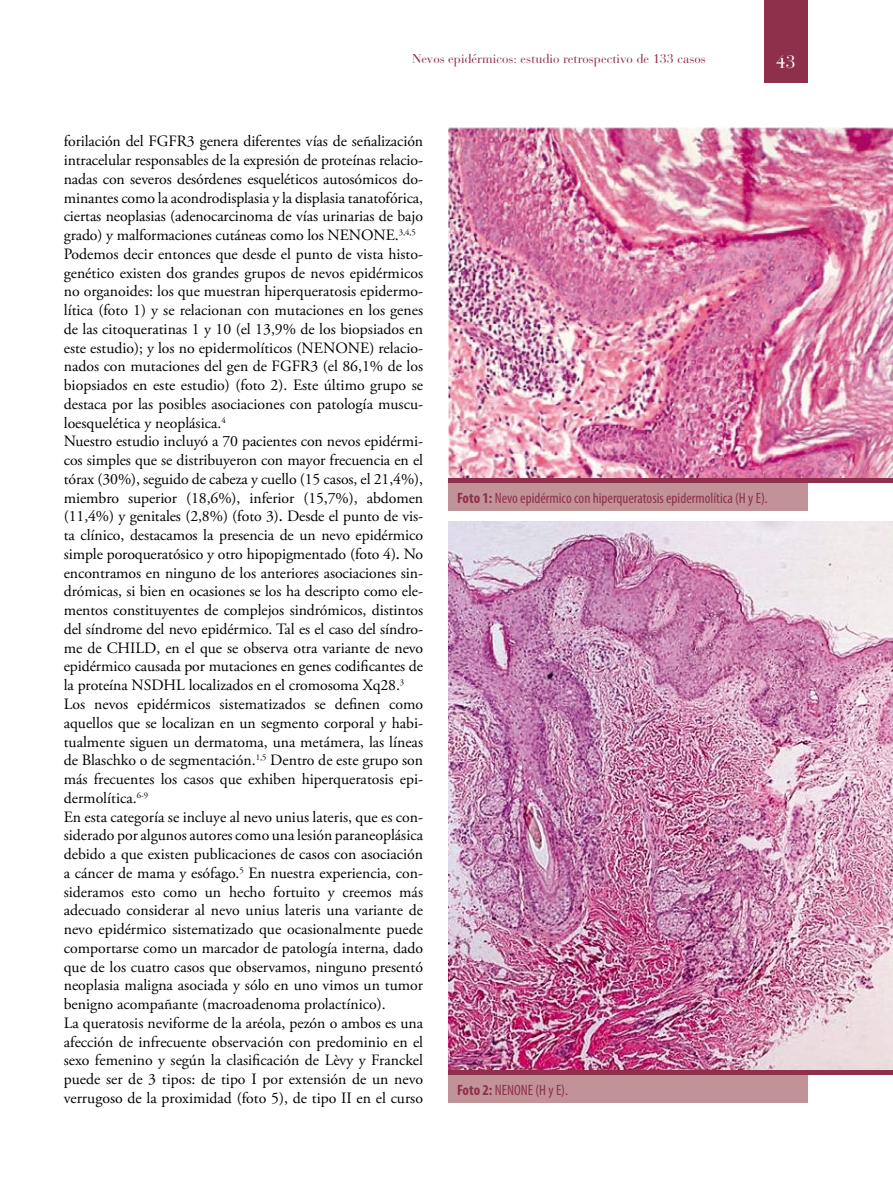
<style>
.page{position:relative;width:893px;height:1191px;background:#fff}
.page>*{position:absolute;margin:0;border:0;box-sizing:border-box;transform-origin:0 0}
.t1{font:18px "Bauer Bodoni";color:#fff}
.t2{font:15.75px/18.8px "Adobe Garamond Pro";color:#000}
.t3{font:condensed 15px "Myriad Pro";color:#8e2f4c}
.t4{font:12.75px "Bauer Bodoni";color:#8e2f4c}
.s1{font-weight:600}
.s2{font-weight:700}
</style>
<div class="page">
<div style="left:764px;top:0;width:44px;height:82px;background:#8e2f4c"></div>
<img style="left:449px;top:128px;width:444px;height:350px">
<img style="left:449px;top:521px;width:444px;height:549px">
<div style="left:449px;top:483px;width:359px;height:28px;background:#c19298"></div>
<div style="left:449px;top:1074px;width:359px;height:29px;background:#c19298"></div>
<div style="left:449px;top:478px;width:444px;height:5px;background:#8e2f4c"></div>
<hr style="left:449px;top:1070px;width:444px;height:4px;background:#8e2f4c">
<p class="t4" style="left:412px;top:51px;width:295px">Nevos epidérmicos: estudio retrospectivo de 133 casos</p>
<p class="t1" style="left:776px;top:51px;width:22px">43</p>
<p class="t2" style="left:64px;top:133px;width:361px">forilación del FGFR3 genera diferentes vías de señalización intracelular responsables de la expresión de proteínas relacio&shy;nadas con severos desórdenes esqueléticos autosómicos do&shy;minantes como la acondrodisplasia y la displasia tanatofórica, ciertas neoplasias (adenocarcinoma de vías urinarias de bajo grado) y malformaciones cutáneas como los NENONE.<sup>3,4,5<br></sup>Podemos decir entonces que desde el punto de vista histo&shy;genético existen dos grandes grupos de nevos epidérmicos no organoides: los que muestran hiperqueratosis epidermo&shy;lítica (foto 1) y se relacionan con mutaciones en los genes de las citoqueratinas 1 y 10 (el 13,9% de los biopsiados en este estudio); y los no epidermolíticos (NENONE) relacio&shy;nados con mutaciones del gen de FGFR3 (el 86,1% de los biopsiados en este estudio) (foto 2). Este último grupo se destaca por las posibles asociaciones con patología muscu&shy;loesquelética y neoplásica.<sup>4<br></sup>Nuestro estudio incluyó a 70 pacientes con nevos epidérmi&shy;cos simples que se distribuyeron con mayor frecuencia en el tórax (30%), seguido de cabeza y cuello (15 casos, el 21,4%), miembro superior (18,6%), inferior (15,7%), abdomen (11,4%) y genitales (2,8%) (foto 3)<span class="s1">.</span> Desde el punto de vis&shy;ta clínico, destacamos la presencia de un nevo epidérmico simple poroqueratósico y otro hipopigmentado (foto 4)<span class="s1">.</span> No encontramos en ninguno de los anteriores asociaciones sin&shy;drómicas, si bien en ocasiones se los ha descripto como ele&shy;mentos constituyentes de complejos sindrómicos, distintos del síndrome del nevo epidérmico. Tal es el caso del síndro&shy;me de CHILD, en el que se observa otra variante de nevo epidérmico causada por mutaciones en genes codificantes de la proteína NSDHL localizados en el cromosoma Xq28.<sup>3<br></sup>Los nevos epidérmicos sistematizados se definen como aquellos que se localizan en un segmento corporal y habi&shy;tualmente siguen un dermatoma, una metámera, las líneas de Blaschko o de segmentación.<sup>1,5</sup> Dentro de este grupo son más frecuentes los casos que exhiben hiperqueratosis epi&shy;dermolítica.<sup>6-9<br></sup>En esta categoría se incluye al nevo unius lateris, que es con&shy;siderado por algunos autores como una lesión paraneoplásica debido a que existen publicaciones de casos con asociación a cáncer de mama y esófago.<sup>5</sup> En nuestra experiencia, con&shy;sideramos esto como un hecho fortuito y creemos más adecuado considerar al nevo unius lateris una variante de nevo epidérmico sistematizado que ocasionalmente puede comportarse como un marcador de patología interna, dado que de los cuatro casos que observamos, ninguno presentó neoplasia maligna asociada y sólo en uno vimos un tumor benigno acompañante (macroadenoma prolactínico).<br>La queratosis neviforme de la aréola, pezón o ambos es una afección de infrecuente observación con predominio en el sexo femenino y según la clasificación de Lèvy y Franckel puede ser de 3 tipos: de tipo I por extensión de un nevo verrugoso de la proximidad (foto 5), de tipo II en el curso</p>
<p class="t3" style="left:457px;top:488px;width:312px"><span class="s2">Foto 1:</span> Nevo epidérmico con hiperqueratosis epidermolítica (H y E).</p>
<p class="t3" style="left:457px;top:1080px;width:112px"><span class="s2">Foto 2:</span> NENONE (H y E).</p>
</div>
